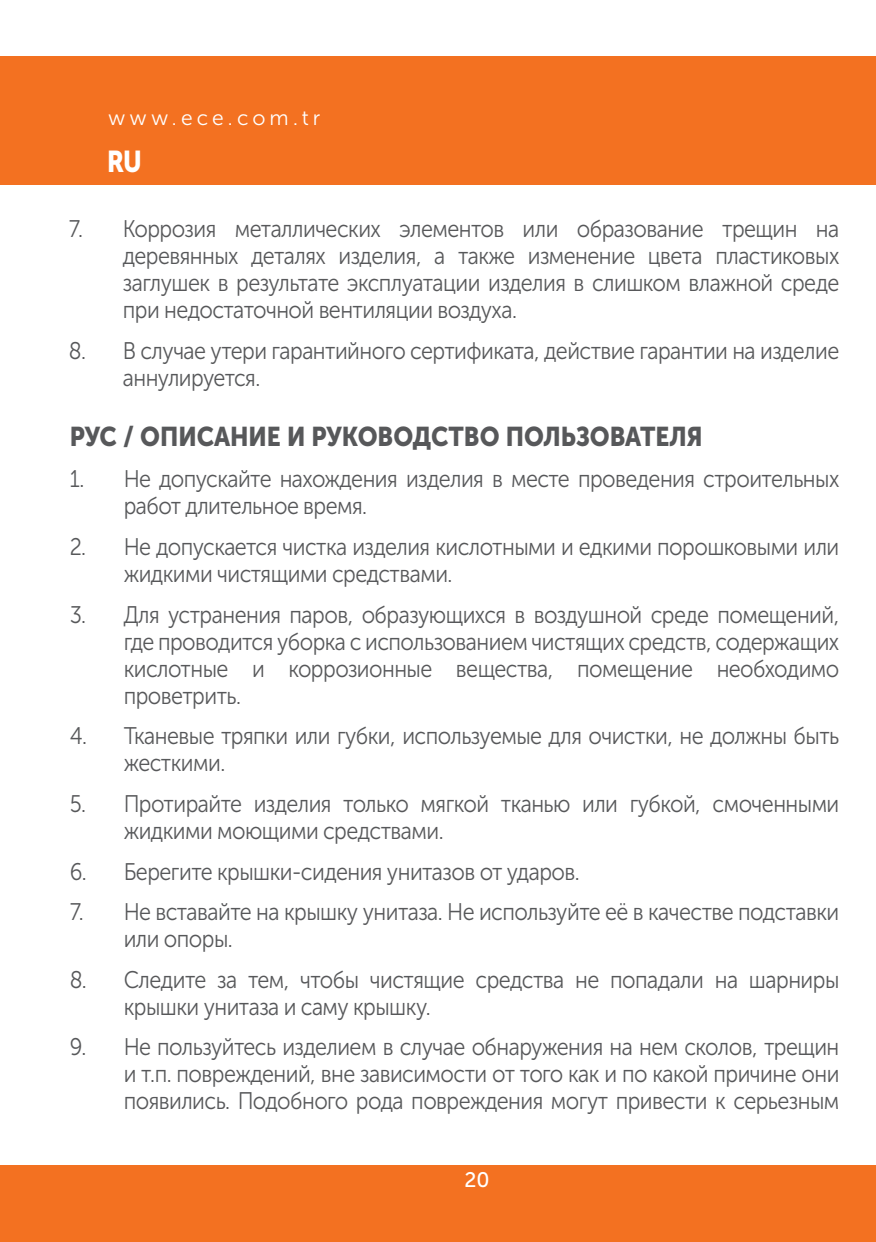
<style>
.page{position:relative;width:876px;height:1242px;background:#fff}
.page>*{position:absolute;margin:0;border:0;box-sizing:border-box;transform-origin:0 0}
.t1{font:30px "Museo Sans Cyrl 900";color:#fff;scale:.85 1}
.t2{font:27px "Museo Sans Cyrl 900";color:#57585a;scale:.9 1}
.t3{font:24px/27px "Museo Sans Cyrl 300";letter-spacing:-.025em;color:#57585a;scale:.9 1}
.t4{font:21px "Museo Sans Cyrl 300";letter-spacing:.2em;color:#fff}
.t5{font:21px "Museo Sans 500";color:#fff}
</style>
<div class="page">
<div style="left:0;top:1165px;width:876px;height:77px;background:#f37121"></div>
<div style="left:0;top:57px;width:876px;height:128px;background:#f37121"></div>
<p class="t4" style="left:108px;top:107px;width:214px">www.ece.com.tr</p>
<p class="t1" style="left:107px;top:145px;width:42px">RU</p>
<p class="t3" style="left:123px;top:215px;width:798px;text-align:justify;text-indent:-54px">7. Коррозия металлических элементов или образование трещин на деревянных деталях изделия, а также изменение цвета пластиковых заглушек в результате эксплуатации изделия в слишком влажной среде при недостаточной вентиляции воздуха.</p>
<p class="t3" style="left:123px;top:337px;width:798px;text-indent:-54px">8. В случае утери гарантийного сертификата, действие гарантии на изделие аннулируется.</p>
<p class="t2" style="left:70px;top:421px;width:705px">РУС / ОПИСАНИЕ И РУКОВОДСТВО ПОЛЬЗОВАТЕЛЯ</p>
<p class="t3" style="left:124px;top:466px;width:797px;text-indent:-54px">1. Не допускайте нахождения изделия в месте проведения строительных работ длительное время.</p>
<p class="t3" style="left:124px;top:533px;width:797px;text-indent:-54px">2. Не допускается чистка изделия кислотными и едкими порошковыми или жидкими чистящими средствами.</p>
<p class="t3" style="left:124px;top:601px;width:797px;text-align:justify;text-indent:-54px">3. Для устранения паров, образующихся в воздушной среде помещений, где проводится уборка с использованием чистящих средств, содержащих кислотные и коррозионные вещества, помещение необходимо проветрить.</p>
<p class="t3" style="left:124px;top:723px;width:797px;text-indent:-54px">4. Тканевые тряпки или губки, используемые для очистки, не должны быть жесткими.</p>
<p class="t3" style="left:124px;top:790px;width:797px;text-indent:-54px">5. Протирайте изделия только мягкой тканью или губкой, смоченными жидкими моющими средствами.</p>
<p class="t3" style="left:70px;top:858px;width:568px">6. Берегите крышки-сидения унитазов от ударов.</p>
<p class="t3" style="left:124px;top:898px;width:797px;text-indent:-54px">7. Не вставайте на крышку унитаза. Не используйте её в качестве подставки или опоры.</p>
<p class="t3" style="left:124px;top:966px;width:797px;text-indent:-54px">8. Следите за тем, чтобы чистящие средства не попадали на шарниры крышки унитаза и саму крышку.</p>
<p class="t3" style="left:124px;top:1034px;width:797px;text-align:justify;text-indent:-54px">9. Не пользуйтесь изделием в случае обнаружения на нем сколов, трещин и т.п. повреждений, вне зависимости от того как и по какой причине они появились. Подобного рода повреждения могут привести к серьезным</p>
<p class="t5" style="left:465px;top:1168px;width:27px">20</p>
</div>
